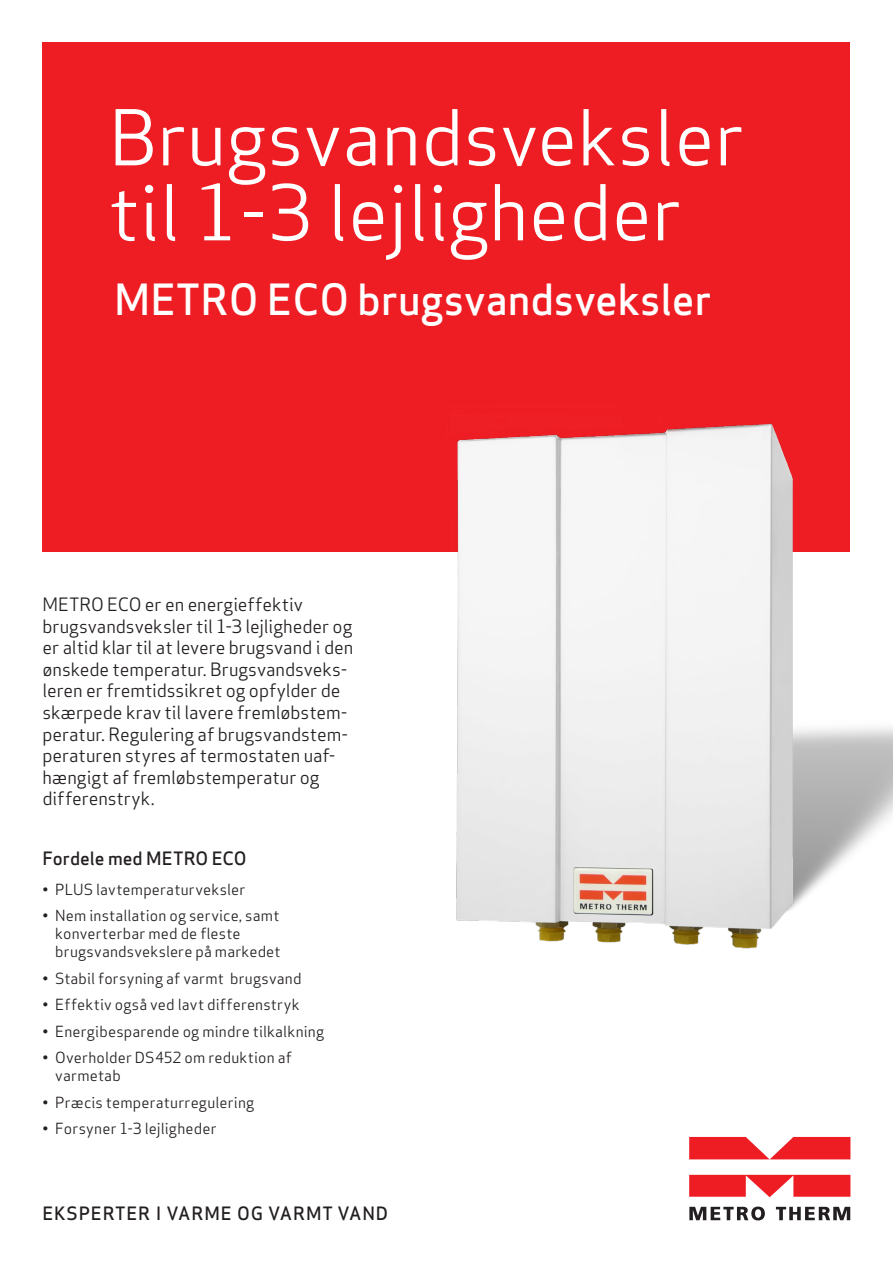
<style>
.page{position:relative;width:893px;height:1263px;background:#fff}
.page>*{position:absolute;margin:0;border:0;box-sizing:border-box;transform-origin:0 0}
.t1{font:75px/75px "Apex Sans";color:#fff}
.t2{font:500 42px "Apex Sans";color:#fff}
._3___Bodytxt{font:18px/21.6px "Apex Sans";letter-spacing:-.005em;color:#231f20}
._3___Bodytxt-2{font:500 18px "Apex Sans";letter-spacing:.05em;color:#231f20}
._3___Bodytxt-3{font:500 18px "Apex Sans";letter-spacing:.01em;color:#231f20}
.t3{font:15px/18px "Apex Sans";letter-spacing:.01em;color:#231f20}
</style>
<div class="page">
<div style="left:43px;top:43px;width:807px;height:509px;background:#ee1d23"></div>
<svg style="left:689px;top:1206px;width:76px;height:14px"></svg>
<svg style="left:776px;top:1207px;width:74px;height:13px"></svg>
<svg style="left:689px;top:1175px;width:161px;height:22px;background:#f03f44"></svg>
<svg style="left:689px;top:1137px;width:161px;height:22px;background:#f03f44"></svg>
<img style="left:456px;top:423px;width:437px;height:526px">
<p class="t1" style="left:109px;top:93px;width:637px">Brugsvandsveksler til 1-3 lejligheder</p>
<p class="t2" style="left:114px;top:263px;width:599px">METRO ECO brugsvandsveksler</p>
<p class="_3___Bodytxt" style="left:43px;top:592px;width:312px">METRO ECO er en energieffektiv brugsvandsveksler til 1-3 lejligheder og er altid klar til at levere brugsvand i den ønskede temperatur. Brugsvandsveks&shy;leren er fremtidssikret og opfylder de skærpede krav til lavere fremløbstem&shy;peratur. Regulering af brugsvandstem&shy;peraturen styres af termostaten uaf&shy;hængigt af fremløbstemperatur og differenstryk.</p>
<p class="_3___Bodytxt-3" style="left:43px;top:842px;width:206px">Fordele med METRO ECO</p>
<p class="t3" style="left:43px;top:878px;width:204px">• PLUS lavtemperaturveksler</p>
<p class="t3" style="left:55px;top:905px;width:227px;text-indent:-13px">• Nem installation og service, samt konverterbar med de fleste brugsvandsvekslere på markedet</p>
<p class="t3" style="left:43px;top:967px;width:260px">• Stabil forsyning af varmt brugsvand</p>
<p class="t3" style="left:43px;top:994px;width:259px">• Effektiv også ved lavt differenstryk</p>
<p class="t3" style="left:43px;top:1020px;width:283px">• Energibesparende og mindre tilkalkning</p>
<p class="t3" style="left:55px;top:1047px;width:238px;text-indent:-13px">• Overholder DS452 om reduktion af varmetab</p>
<p class="t3" style="left:43px;top:1091px;width:213px">• Præcis temperaturregulering</p>
<p class="t3" style="left:43px;top:1118px;width:176px">• Forsyner 1-3 lejligheder</p>
<p class="_3___Bodytxt-2" style="left:43px;top:1198px;width:347px">EKSPERTER I VARME OG VARMT VAND</p>
</div>
